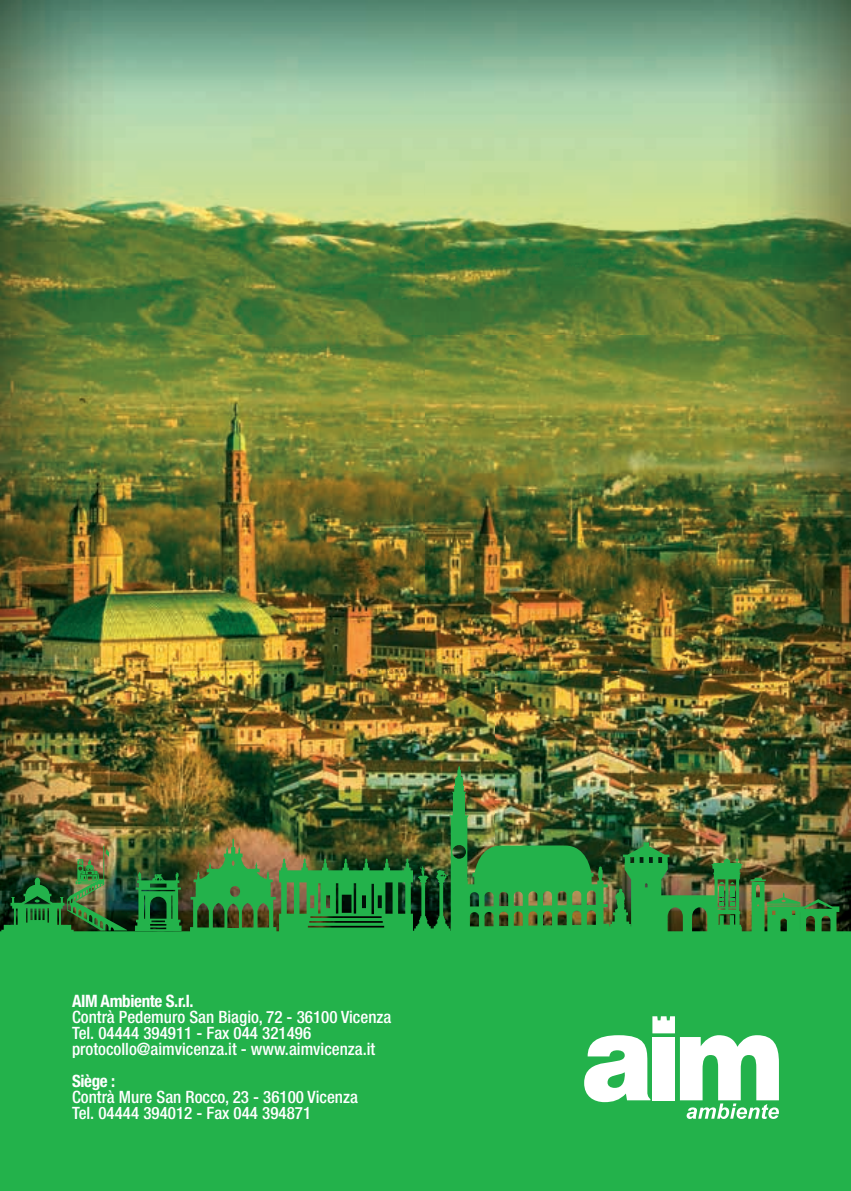
<style>
.page{position:relative;width:851px;height:1191px;background:#fff}
.page>*{position:absolute;margin:0;border:0;box-sizing:border-box;transform-origin:0 0}
.t1{font:500 condensed 17px/16px "Helvetica Neue LT Std";color:#fff}
.t2{font:700 condensed 17px "Helvetica Neue";letter-spacing:-.02em;color:#fff}
.t3{font:700 condensed 17px "Helvetica Neue LT Std";letter-spacing:-.02em;color:#fff}
</style>
<div class="page">
<img style="left:0;top:0;width:850px;height:765px">
<img style="left:0;top:765px;width:850px;height:255px">
<img style="left:67px;top:845px;width:60px;height:85px">
<svg style="left:135px;top:871px;width:46px;height:60px;background:#1b7935"></svg>
<svg style="left:35px;top:899px;width:5px;height:3px"></svg>
<svg style="left:750px;top:877px;width:15px;height:4px"></svg>
<svg style="left:766px;top:892px;width:34px;height:13px"></svg>
<hr style="left:719px;top:886px;width:4px;height:10px;background:#23b24b">
<svg style="left:719px;top:898px;width:4px;height:8px"></svg>
<hr style="left:730px;top:886px;width:4px;height:10px;background:#23b24b">
<svg style="left:730px;top:898px;width:4px;height:8px"></svg>
<div style="left:0;top:1020px;width:850px;height:171px;background:#23b24b"></div>
<svg style="left:584px;top:1016px;width:194px;height:103px"></svg>
<p class="t2" style="left:72px;top:986px;width:123px">AIM Ambiente S.r.l.</p>
<p class="t1" style="left:72px;top:1008px;width:321px">Contrà Pedemuro San Biagio, 72 - 36100 Vicenza<br>Tel. 04444 394911 - Fax 044 321496 protocollo@aimvicenza.it - www.aimvicenza.it</p>
<p class="t3" style="left:72px;top:1070px;width:45px">Siège :</p>
<p class="t1" style="left:72px;top:1088px;width:287px">Contrà Mure San Rocco, 23 - 36100 Vicenza<br>Tel. 04444 394012 - Fax 044 394871</p>
</div>
